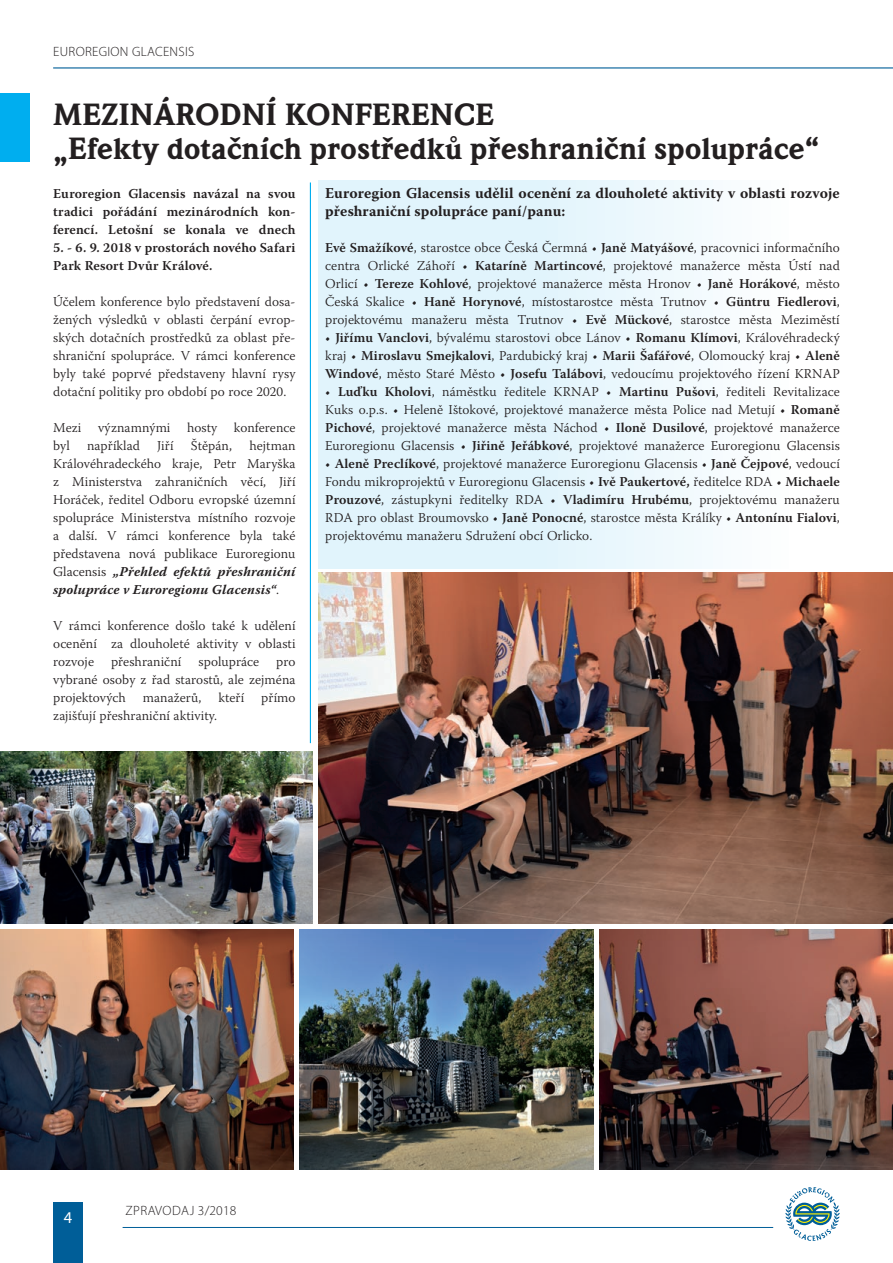
<style>
.page{position:relative;width:893px;height:1263px;background:#fff}
.page>*{position:absolute;margin:0;border:0;box-sizing:border-box;transform-origin:0 0}
.t1{font:30px/34.5px "Weidemann Itc TCE Blac";letter-spacing:.01em;color:#231f20}
.t2{font:16.5px "Myriad Pro";color:#fff}
.t3{font:700 15px/18px "Warnock Pro";letter-spacing:.005em;color:#231f20}
.t4{font:300 13.5px/18px "Warnock Pro";letter-spacing:.005em;color:#231f20;text-align:justify}
.t5{font:600 13.5px/18px "Warnock Pro";letter-spacing:.015em;color:#231f20;text-align:justify}
.t6{font:300 13.5px "Myriad Pro";letter-spacing:.02em;color:#231f20}
.s1{font-weight:600}
.s2{font-weight:700;font-style:italic}
</style>
<div class="page">
<div style="left:53px;top:1202px;width:30px;height:61px;background:#005e98"></div>
<hr style="left:123px;top:1227px;width:650px;height:1px;background:#005e98">
<svg style="left:785px;top:1187px;width:55px;height:54px"></svg>
<hr style="left:53px;top:67px;width:840px;height:2px;background:#005e98">
<hr style="left:310px;top:182px;width:1px;height:561px;background:#00aeef">
<div style="left:0;top:94px;width:30px;height:68px;background:#00aeef"></div>
<img style="left:319px;top:573px;width:574px;height:350px">
<img style="left:0;top:751px;width:313px;height:173px">
<img style="left:0;top:930px;width:293px;height:239px">
<img style="left:300px;top:930px;width:293px;height:239px">
<img style="left:600px;top:930px;width:293px;height:239px">
<div style="left:319px;top:181px;width:528px;height:387px;background:linear-gradient(to right,#d9f1fb,#fdfeff)"></div>
<p class="t6" style="left:53px;top:44px;width:143px">EUROREGION GLACENSIS</p>
<h1 class="t1" style="left:53px;top:98px;width:768px">mezinárodní konference<br>„Efekty dotačních prostředků přeshraniční spolupráce“</h1>
<p class="t5" style="left:53px;top:184px;width:244px">Euroregion Glacensis navázal na svou tradici pořádání mezinárodních kon&shy;ferencí. Letošní se konala ve dnech</p>
<p class="t5" style="left:53px;top:238px;width:244px">5. - 6. 9. 2018 v prostorách nového Safari<br>Park Resort Dvůr Králové.</p>
<p class="t4" style="left:53px;top:292px;width:244px">Účelem konference bylo představení dosa&shy;žených výsledků v oblasti čerpání evrop&shy;ských dotačních prostředků za oblast pře&shy;shraniční spolupráce. V rámci konference byly také poprvé představeny hlavní rysy dotační politiky pro období po roce 2020.</p>
<p class="t4" style="left:53px;top:418px;width:244px">Mezi významnými hosty konference byl</p>
<p class="t3" style="left:325px;top:184px;width:516px">Euroregion Glacensis udělil ocenění za dlouholeté aktivity v oblasti rozvoje přeshraniční spolupráce paní/panu:</p>
<p class="t4" style="left:325px;top:238px;width:516px"><span class="s1">Evě Smažíkové</span>, starostce obce Česká Čermná • <span class="s1">Janě Matyášové</span>, pracovnici informačního centra Orlické Záhoří • <span class="s1">Kataríně Martincové</span>, projektové manažerce města Ústí nad Orlicí • <span class="s1">Tereze Kohlové</span>, projektové manažerce města Hronov • <span class="s1">Janě Horákové</span>, město Česká Skalice • <span class="s1">Haně Horynové</span>, místostarostce města Trutnov • <span class="s1">Güntru Fiedlerovi</span>, projektovému manažeru města Trutnov • <span class="s1">Evě Mückové</span>, starostce města Meziměstí</p>
<p class="t4" style="left:325px;top:328px;width:516px">• <span class="s1">Jiřímu Vanclovi</span>, bývalému starostovi obce Lánov • <span class="s1">Romanu Klímovi</span>, Královéhradecký kraj • <span class="s1">Miroslavu Smejkalovi</span>, Pardubický kraj • <span class="s1">Marii Šafářové</span>, Olomoucký kraj • <span class="s1">Aleně Windové</span>, město Staré Město • <span class="s1">Josefu Talábovi</span>, vedoucímu projektového řízení KRNAP</p>
<p class="t4" style="left:325px;top:382px;width:516px">• <span class="s1">Luďku Kholovi</span>, náměstku ředitele KRNAP • <span class="s1">Martinu Pušovi</span>, řediteli Revitalizace Kuks o.p.s. • Heleně Ištokové, projektové manažerce města Police nad Metují • <span class="s1">Romaně Pichové</span>, projektové manažerce města Náchod • <span class="s1">Iloně Dusilové</span>, projektové manažerce Euroregionu Glacensis • <span class="s1">Jiřině Jeřábkové</span>, projektové manažerce Euroregionu Glacensis</p>
<p class="t4" style="left:325px;top:454px;width:516px">• <span class="s1">Aleně Preclíkové</span>, projektové manažerce Euroregionu Glacensis • <span class="s1">Janě Čejpové</span>, vedoucí Fondu mikroprojektů v Euroregionu Glacensis • <span class="s1">Ivě Paukertové,</span> ředitelce RDA • <span class="s1">Michaele Prouzové</span>, zástupkyni ředitelky RDA • <span class="s1">Vladimíru Hrubému</span>, projektovému manažeru RDA pro oblast Broumovsko • <span class="s1">Janě Ponocné</span>, starostce města Králíky • <span class="s1">Antonínu Fialovi</span>, projektovému manažeru Sdružení obcí Orlicko.</p>
<p class="t4" style="left:87px;top:436px;width:54px">například</p>
<p class="t4" style="left:157px;top:436px;width:18px">Jiří</p>
<p class="t4" style="left:191px;top:436px;width:43px">Štěpán,</p>
<p class="t4" style="left:53px;top:436px;width:244px;text-indent:196px">hejtman Královéhradeckého kraje, Petr Maryška z Ministerstva zahraničních věcí, Jiří Horáček, ředitel Odboru evropské územní spolupráce Ministerstva místního rozvoje a další. V rámci konference byla také představena nová publikace Euroregionu Glacensis <span class="s2">„Přehled efektů přeshraniční spolupráce v Euroregionu Glacensis“</span>.</p>
<p class="t4" style="left:53px;top:616px;width:244px">V rámci konference došlo také k udělení ocenění za dlouholeté aktivity v oblasti rozvoje</p>
<p class="t4" style="left:111px;top:652px;width:72px">přeshraniční</p>
<p class="t4" style="left:198px;top:652px;width:62px">spolupráce</p>
<p class="t4" style="left:53px;top:652px;width:244px;text-indent:223px">pro vybrané osoby z řad starostů, ale zejména projektových</p>
<p class="t4" style="left:143px;top:688px;width:60px">manažerů,</p>
<p class="t4" style="left:218px;top:688px;width:27px">kteří</p>
<p class="t4" style="left:261px;top:688px;width:36px">přímo</p>
<p class="t4" style="left:53px;top:706px;width:166px">zajišťují přeshraniční aktivity.</p>
<p class="t2" style="left:64px;top:1207px;width:10px">4</p>
<p class="t6" style="left:126px;top:1203px;width:112px">ZPRAVODAJ 3/2018</p>
</div>
